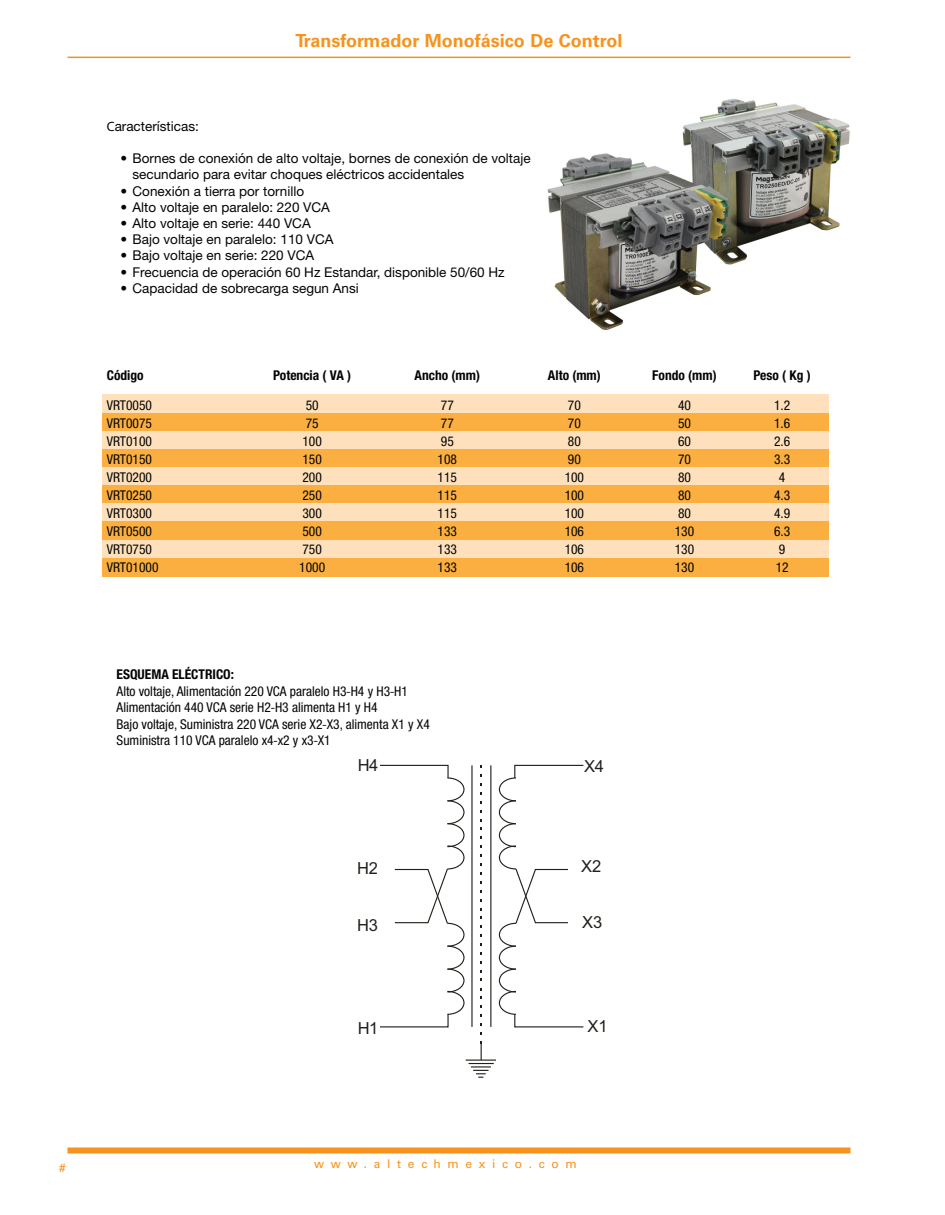
<style>
.page{position:relative;width:945px;height:1215px;background:#fff}
.page>*{position:absolute;margin:0;border:0;box-sizing:border-box;transform-origin:0 0}
.t1{font:700 18px "Univers";color:#f7931d}
.t2{font:16.65px "Arial";letter-spacing:-.02em;color:#23201b}
.t3{font:condensed 13.5px/16.5px "Helvetica Neue";color:#040503}
.t4{font:13.5px/16.2px "Helvetica Neue";color:#040503}
.t5{font:700 condensed 13.5px "Helvetica Neue";color:#040503}
.t6{font:12px "Univers";letter-spacing:.555em;color:#f7931d}
.s1{font-family:"Myriad Pro"}
.s2{font-weight:700}
.s3{font-family:"Myriad Pro";font-stretch:normal}
</style>
<div class="page">
<hr style="left:68px;top:57px;width:782px;height:1px;background:#f7931d">
<div style="left:68px;top:1148px;width:782px;height:6px;background:#f7931d"></div>
<div style="left:102px;top:395px;width:727px;height:18px;background:#fee1bc"></div>
<div style="left:102px;top:413px;width:727px;height:18px;background:#faaf40"></div>
<div style="left:102px;top:431px;width:727px;height:18px;background:#fee1bc"></div>
<div style="left:102px;top:449px;width:727px;height:18px;background:#faaf40"></div>
<div style="left:102px;top:467px;width:727px;height:19px;background:#fee1bc"></div>
<div style="left:102px;top:486px;width:727px;height:18px;background:#faaf40"></div>
<div style="left:102px;top:504px;width:727px;height:18px;background:#fee1bc"></div>
<div style="left:102px;top:522px;width:727px;height:18px;background:#faaf40"></div>
<div style="left:102px;top:540px;width:727px;height:18px;background:#fee1bc"></div>
<div style="left:102px;top:558px;width:727px;height:18px;background:#faaf40"></div>
<svg style="left:380px;top:764px;width:85px;height:264px"></svg>
<svg style="left:498px;top:764px;width:86px;height:264px"></svg>
<hr style="left:490px;top:765px;width:1px;height:262px;background:#23201b">
<hr style="left:471px;top:765px;width:2px;height:262px;background:#23201b">
<hr style="left:466px;top:1060px;width:30px;height:1px;background:#23201b">
<svg style="left:469px;top:1041px;width:25px;height:23px"></svg>
<hr style="left:471px;top:1066px;width:20px;height:2px;background:#23201b">
<svg style="left:473px;top:1070px;width:16px;height:8px"></svg>
<img style="left:547px;top:98px;width:303px;height:232px">
<h1 class="t1" style="left:296px;top:34px;width:328px">Transformador Monofásico De Control</h1>
<p class="t4" style="left:107px;top:119px;width:94px"><span class="s1">C</span>aracterísticas:</p>
<p class="t4" style="left:133px;top:152px;width:400px;text-indent:-12px">• Bornes de conexión de alto voltaje, bornes de conexión de voltaje secundario para evitar choques eléctricos accidentales</p>
<p class="t4" style="left:121px;top:184px;width:185px">• Conexión a tierra por tornillo</p>
<p class="t4" style="left:121px;top:200px;width:211px">• Alto voltaje en paralelo: 220 VCA</p>
<p class="t4" style="left:121px;top:216px;width:192px">• Alto voltaje en serie: 440 VCA</p>
<p class="t4" style="left:121px;top:233px;width:214px">• Bajo voltaje en paralelo: 110 VCA</p>
<p class="t4" style="left:121px;top:249px;width:195px">• Bajo voltaje en serie: 220 VCA</p>
<p class="t4" style="left:121px;top:265px;width:386px">• Frecuencia de operación 60 Hz Estandar, disponible 50/60 Hz</p>
<p class="t4" style="left:121px;top:281px;width:240px">• Capacidad de sobrecarga segun Ansi</p>
<p class="t5" style="left:107px;top:370px;width:38px">Código</p>
<p class="t5" style="left:273px;top:370px;width:79px">Potencia ( VA )</p>
<p class="t5" style="left:415px;top:370px;width:67px">Ancho (mm)</p>
<p class="t5" style="left:548px;top:370px;width:54px">Alto (mm)</p>
<p class="t5" style="left:652px;top:370px;width:66px">Fondo (mm)</p>
<p class="t5" style="left:754px;top:370px;width:59px">Peso ( Kg )</p>
<p class="t3" style="left:107px;top:398px;width:47px">VRT0050</p>
<p class="t3" style="left:306px;top:398px;width:14px">50</p>
<p class="t3" style="left:441px;top:398px;width:14px">77</p>
<p class="t3" style="left:568px;top:398px;width:14px">70</p>
<p class="t3" style="left:678px;top:398px;width:14px">40</p>
<p class="t3" style="left:774px;top:398px;width:18px">1.2</p>
<p class="t3" style="left:107px;top:416px;width:47px">VRT0075</p>
<p class="t3" style="left:306px;top:416px;width:14px">75</p>
<p class="t3" style="left:441px;top:416px;width:14px">77</p>
<p class="t3" style="left:568px;top:416px;width:14px">70</p>
<p class="t3" style="left:678px;top:416px;width:14px">50</p>
<p class="t3" style="left:774px;top:416px;width:18px">1.6</p>
<p class="t3" style="left:107px;top:434px;width:47px">VRT0100</p>
<p class="t3" style="left:302px;top:434px;width:21px">100</p>
<p class="t3" style="left:441px;top:434px;width:14px">95</p>
<p class="t3" style="left:568px;top:434px;width:14px">80</p>
<p class="t3" style="left:678px;top:434px;width:14px">60</p>
<p class="t3" style="left:774px;top:434px;width:18px">2.6</p>
<p class="t3" style="left:107px;top:452px;width:47px">VRT0150</p>
<p class="t3" style="left:302px;top:452px;width:21px">150</p>
<p class="t3" style="left:438px;top:452px;width:21px">108</p>
<p class="t3" style="left:568px;top:452px;width:14px">90</p>
<p class="t3" style="left:678px;top:452px;width:14px">70</p>
<p class="t3" style="left:774px;top:452px;width:18px">3.3</p>
<p class="t3" style="left:107px;top:470px;width:47px">VRT0200</p>
<p class="t3" style="left:302px;top:470px;width:21px">200</p>
<p class="t3" style="left:438px;top:470px;width:21px">115</p>
<p class="t3" style="left:565px;top:470px;width:21px">100</p>
<p class="t3" style="left:678px;top:470px;width:14px">80</p>
<p class="t3" style="left:779px;top:470px;width:8px">4</p>
<p class="t3" style="left:107px;top:488px;width:47px">VRT0250</p>
<p class="t3" style="left:302px;top:488px;width:21px">250</p>
<p class="t3" style="left:438px;top:488px;width:21px">115</p>
<p class="t3" style="left:565px;top:488px;width:21px">100</p>
<p class="t3" style="left:678px;top:488px;width:14px">80</p>
<p class="t3" style="left:774px;top:488px;width:18px">4.3</p>
<p class="t3" style="left:107px;top:506px;width:47px">VRT0300</p>
<p class="t3" style="left:302px;top:506px;width:21px">300</p>
<p class="t3" style="left:438px;top:506px;width:21px">115</p>
<p class="t3" style="left:565px;top:506px;width:21px">100</p>
<p class="t3" style="left:678px;top:506px;width:14px">80</p>
<p class="t3" style="left:774px;top:506px;width:18px">4.9</p>
<p class="t3" style="left:107px;top:524px;width:47px">VRT0500</p>
<p class="t3" style="left:302px;top:524px;width:21px">500</p>
<p class="t3" style="left:438px;top:524px;width:21px">133</p>
<p class="t3" style="left:565px;top:524px;width:21px">106</p>
<p class="t3" style="left:675px;top:524px;width:21px">130</p>
<p class="t3" style="left:774px;top:524px;width:18px">6.3</p>
<p class="t3" style="left:107px;top:542px;width:47px">VRT0750</p>
<p class="t3" style="left:302px;top:542px;width:21px">750</p>
<p class="t3" style="left:438px;top:542px;width:21px">133</p>
<p class="t3" style="left:565px;top:542px;width:21px">106</p>
<p class="t3" style="left:675px;top:542px;width:21px">130</p>
<p class="t3" style="left:779px;top:542px;width:8px">9</p>
<p class="t3" style="left:107px;top:560px;width:53px">VRT01000</p>
<p class="t3" style="left:299px;top:560px;width:27px">1000</p>
<p class="t3" style="left:438px;top:560px;width:21px">133</p>
<p class="t3" style="left:565px;top:560px;width:21px">106</p>
<p class="t3" style="left:675px;top:560px;width:21px">130</p>
<p class="t3" style="left:776px;top:560px;width:14px">12</p>
<p class="t3" style="left:117px;top:668px;width:315px"><span class="s2">ESQUEMA ELÉCTRICO:<br></span>Alto voltaje, Alimentación 220 VCA paralelo H3<span class="s3">‐</span>H4 y H3<span class="s3">‐</span>H1<br>Alimentación 440 VCA serie H2<span class="s3">‐</span>H3 alimenta H1 y H4<br>Bajo voltaje, Suministra 220 VCA serie X2<span class="s3">‐</span>X3, alimenta X1 y X4<br>Suministra 110 VCA paralelo x4<span class="s3">‐</span>x2 y x3<span class="s3">‐</span>X1</p>
<p class="t2" style="left:358px;top:754px;width:22px">H4</p>
<p class="t2" style="left:584px;top:756px;width:22px">X4</p>
<p class="t2" style="left:357px;top:857px;width:22px">H2</p>
<p class="t2" style="left:581px;top:856px;width:22px">X2</p>
<p class="t2" style="left:357px;top:914px;width:22px">H3</p>
<p class="t2" style="left:582px;top:911px;width:22px">X3</p>
<p class="t2" style="left:358px;top:1017px;width:22px">H1</p>
<p class="t2" style="left:587px;top:1015px;width:22px">X1</p>
<p class="t6" style="left:59px;top:1164px;width:8px">#</p>
<p class="t6" style="left:314px;top:1159px;width:264px">www.altechmexico.com</p>
</div>
